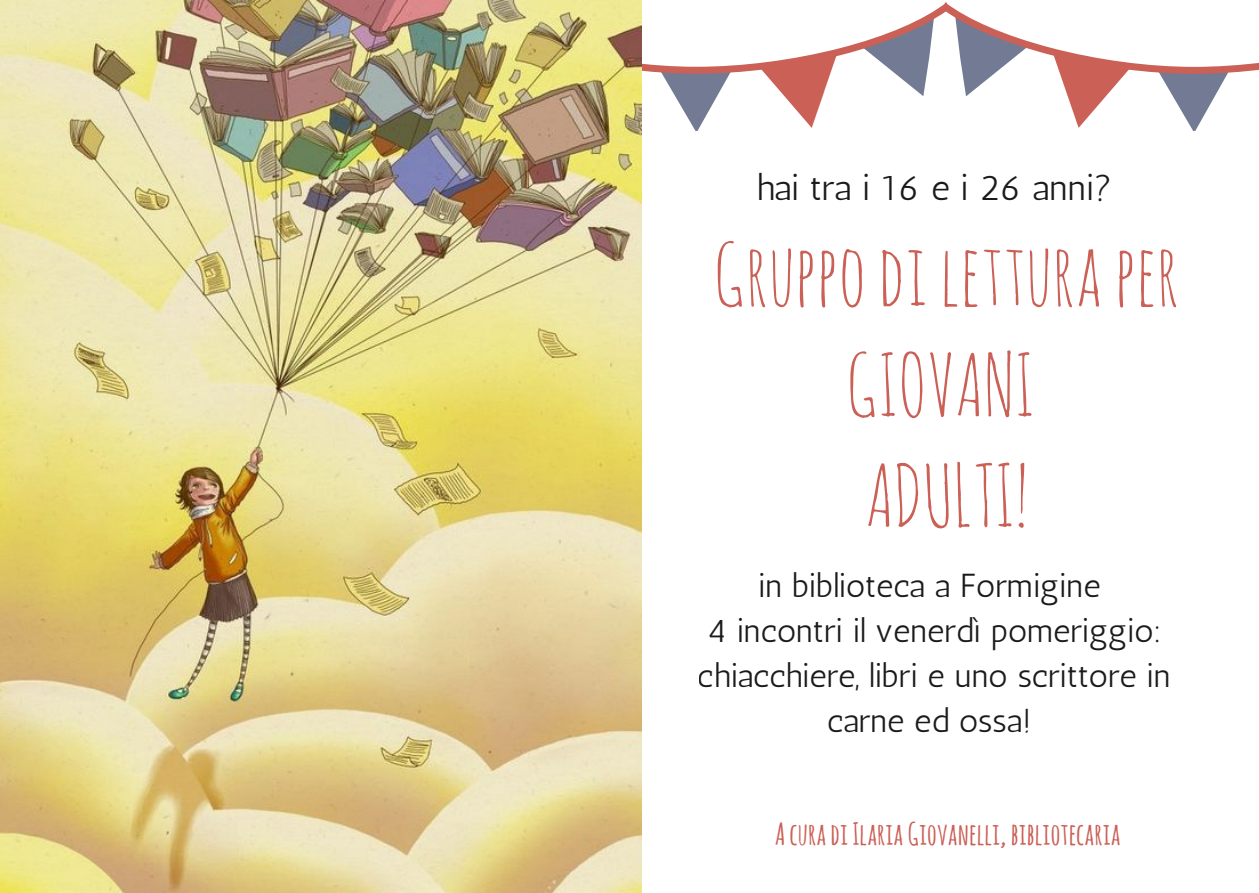
<style>
.page{position:relative;width:1259px;height:893px;background:#fff}
.page>*{position:absolute;margin:0;border:0;box-sizing:border-box;transform-origin:0 0}
.t1{font:84.6px/110.4px "Amatic SC";color:#cb6057;text-align:center}
.t2{font:36.3px "Antic";color:#000}
.t3{font:33.3px/45px "Antic";color:#000;text-align:center}
.t4{font:700 30.3px "Amatic SC";color:#cb6057}
</style>
<div class="page">
<svg style="left:641px;top:2px;width:618px;height:129px"></svg>
<img style="left:0;top:0;width:641px;height:893px">
<p class="t2" style="left:756px;top:166px;width:357px">hai tra i 16 e i 26 anni?</p>
<h1 class="t1" style="left:714px;top:218px;width:467px">Gruppodi letturaper<br>GIOVANI<br>ADULTI!</h1>
<p class="t3" style="left:698px;top:563px;width:474px">in biblioteca a Formigine<br>4 incontri il venerdì pomeriggio: chiacchiere, libri e uno scrittore in carne ed ossa!</p>
<p class="t4" style="left:775px;top:814px;width:347px">Acuradi IlariaGiovanelli, bibliotecaria</p>
</div>
